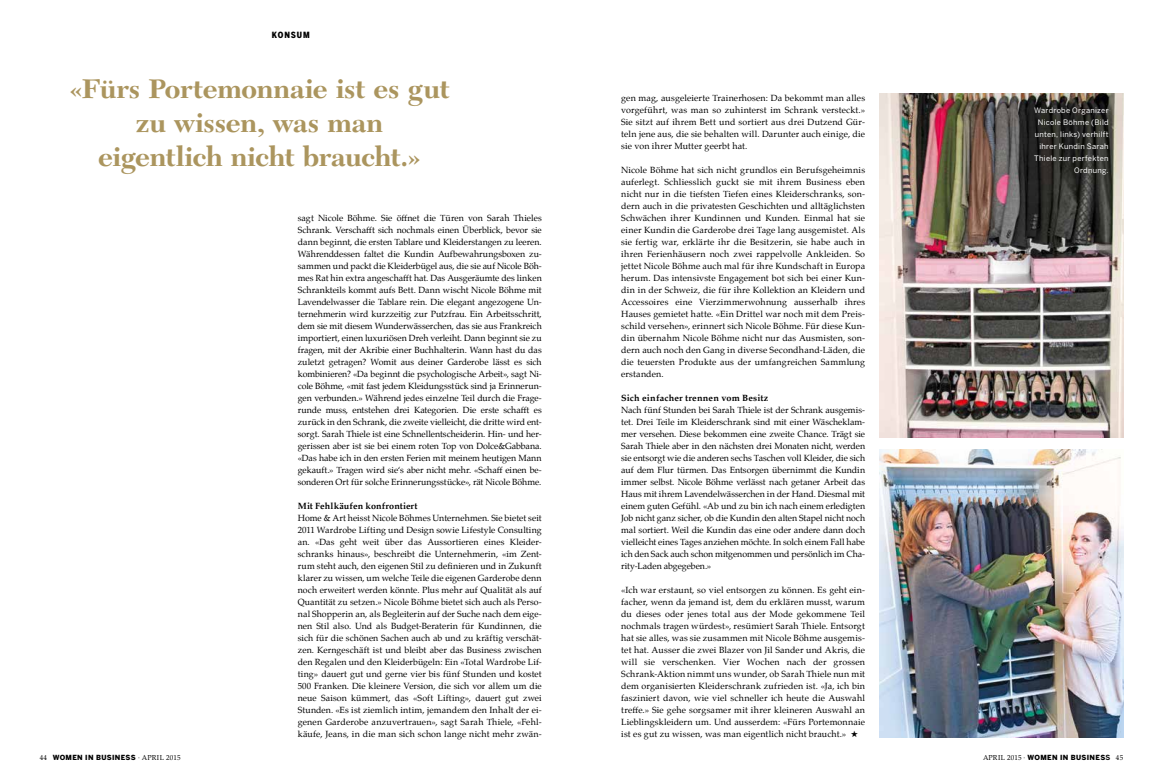
<style>
.page{position:relative;width:1163px;height:780px;background:#fff}
.page>*{position:absolute;margin:0;border:0;box-sizing:border-box;transform-origin:0 0}
.t1{font:700 28px/34px "New Caledonia";letter-spacing:-.01em;color:#ab955e;text-align:center}
.t2{font:700 9px "Palatino";letter-spacing:.015em;color:#000}
.t3{font:8.8px/12px "Palatino";letter-spacing:.01em;color:#000;text-align:justify}
.t4{font:900 8.5px "Benton Sans Cond";letter-spacing:.105em;color:#000}
.t5{font:7.5px/12px "Benton Sans";letter-spacing:.035em;color:#fff;text-align:right}
.t6{font:900 7px "Benton Sans";letter-spacing:.045em;color:#000}
.s1{font-family:"Palatino";font-weight:400}
.s2{font-weight:700}
</style>
<div class="page">
<img style="left:879px;top:449px;width:244px;height:288px">
<img style="left:879px;top:94px;width:244px;height:343px">
<p class="t4" style="left:272px;top:30px;width:40px">KONSUM</p>
<h1 class="t1" style="left:69px;top:72px;width:381px">«Fürs Portemonnaie ist es gut zu wissen, was man<br>eigentlich nicht braucht.»</h1>
<p class="t3" style="left:298px;top:212px;width:245px">sagt Nicole Böhme. Sie öffnet die Türen von Sarah Thieles Schrank. Verschafft sich nochmals einen Überblick, bevor sie dann beginnt, die ersten Tablare und Kleiderstangen zu leeren.<br>Währenddessen faltet die Kundin Aufbewahrungsboxen zu&shy;sammen und packt die Kleiderbügel aus, die sie auf Nicole Böh&shy;mes Rat hin extra angeschafft hat. Das Ausgeräumte des linken Schrankteils kommt aufs Bett. Dann wischt Nicole Böhme mit Lavendelwasser die Tablare rein. Die elegant angezogene Un&shy;ternehmerin wird kurzzeitig zur Putzfrau. Ein Arbeitsschritt, dem sie mit diesem Wunderwässerchen, das sie aus Frankreich importiert, einen luxuriösen Dreh verleiht. Dann beginnt sie zu fragen, mit der Akribie einer Buchhalterin. Wann hast du das zuletzt getragen? Womit aus deiner Garderobe lässt es sich kombinieren? «Da beginnt die psychologische Arbeit», sagt Ni&shy;cole Böhme, «mit fast jedem Kleidungsstück sind ja Erinnerun&shy;gen verbunden.» Während jedes einzelne Teil durch die Frage&shy;runde muss, entstehen drei Kategorien. Die erste schafft es zurück in den Schrank, die zweite vielleicht, die dritte wird ent&shy;sorgt. Sarah Thiele ist eine Schnellentscheiderin. Hin- und her&shy;gerissen aber ist sie bei einem roten Top von Dolce&amp;Gabbana. «Das habe ich in den ersten Ferien mit meinem heutigen Mann gekauft.» Tragen wird sie‘s aber nicht mehr. «Schaff einen be&shy;sonderen Ort für solche Erinnerungsstücke», rät Nicole Böhme.</p>
<p class="t2" style="left:298px;top:498px;width:121px">Mit Fehlkäufen konfrontiert</p>
<p class="t3" style="left:298px;top:512px;width:245px">Home &amp; Art heisst Nicole Böhmes Unternehmen. Sie bietet seit 2011 Wardrobe Lifting und Design sowie Lifestyle Consulting an. «Das geht weit über das Aussortieren eines Kleider&shy;schranks hinaus», beschreibt die Unternehmerin, «im Zent&shy;rum steht auch, den eigenen Stil zu definieren und in Zukunft klarer zu wissen, um welche Teile die eigenen Garderobe denn noch erweitert werden könnte. Plus mehr auf Qualität als auf Quantität zu setzen.» Nicole Böhme bietet sich auch als Perso&shy;nal Shopperin an, als Begleiterin auf der Suche nach dem eige&shy;nen Stil also. Und als Budget-Beraterin für Kundinnen, die sich für die schönen Sachen auch ab und zu kräftig verschät&shy;zen. Kerngeschäft ist und bleibt aber das Business zwischen den Regalen und den Kleiderbügeln: Ein «Total Wardrobe Lif&shy;ting» dauert gut und gerne vier bis fünf Stunden und kostet 500 Franken. Die kleinere Version, die sich vor allem um die neue Saison kümmert, das «Soft Lifting», dauert gut zwei Stunden. «Es ist ziemlich intim, jemandem den Inhalt der ei&shy;genen Garderobe anzuvertrauen», sagt Sarah Thiele, «Fehl&shy;käufe, Jeans, in die man sich schon lange nicht mehr zwän-</p>
<p class="t3" style="left:621px;top:92px;width:245px">gen mag, ausgeleierte Trainerhosen: Da bekommt man alles vorgeführt, was man so zuhinterst im Schrank versteckt.» Sie sitzt auf ihrem Bett und sortiert aus drei Dutzend Gür&shy;teln jene aus, die sie behalten will. Darunter auch einige, die sie von ihrer Mutter geerbt hat.</p>
<p class="t3" style="left:621px;top:164px;width:245px">Nicole Böhme hat sich nicht grundlos ein Berufsgeheimnis auferlegt. Schliesslich guckt sie mit ihrem Business eben nicht nur in die tiefsten Tiefen eines Kleiderschranks, son&shy;dern auch in die privatesten Geschichten und alltäglichsten Schwächen ihrer Kundinnen und Kunden. Einmal hat sie einer Kundin die Garderobe drei Tage lang ausgemistet. Als sie fertig war, erklärte ihr die Besitzerin, sie habe auch in ihren Ferienhäusern noch zwei rappelvolle Ankleiden. So jettet Nicole Böhme auch mal für ihre Kundschaft in Europa herum. Das intensivste Engagement bot sich bei einer Kun&shy;din in der Schweiz, die für ihre Kollektion an Kleidern und Accessoires eine Vierzimmerwohnung ausserhalb ihres Hauses gemietet hatte. «Ein Drittel war noch mit dem Preis&shy;schild versehen», erinnert sich Nicole Böhme. Für diese Kun&shy;din übernahm Nicole Böhme nicht nur das Ausmisten, son&shy;dern auch noch den Gang in diverse Secondhand-Läden, die die teuersten Produkte aus der umfangreichen Sammlung erstanden.</p>
<p class="t2" style="left:621px;top:390px;width:149px">Sich einfacher trennen vom Besitz</p>
<p class="t3" style="left:621px;top:404px;width:245px">Nach fünf Stunden bei Sarah Thiele ist der Schrank ausgemis&shy;tet. Drei Teile im Kleiderschrank sind mit einer Wäscheklam&shy;mer versehen. Diese bekommen eine zweite Chance. Trägt sie Sarah Thiele aber in den nächsten drei Monaten nicht, werden sie entsorgt wie die anderen sechs Taschen voll Kleider, die sich auf dem Flur türmen. Das Entsorgen übernimmt die Kundin immer selbst. Nicole Böhme verlässt nach getaner Arbeit das Haus mit ihrem Lavendelwässerchen in der Hand. Diesmal mit einem guten Gefühl. «Ab und zu bin ich nach einem erledigten Job nicht ganz sicher, ob die Kundin den alten Stapel nicht noch mal sortiert. Weil die Kundin das eine oder andere dann doch vielleicht eines Tages anziehen möchte. In solch einem Fall habe ich den Sack auch schon mitgenommen und persönlich im Cha&shy;rity-Laden abgegeben.»</p>
<p class="t3" style="left:621px;top:584px;width:245px">«Ich war erstaunt, so viel entsorgen zu können. Es geht ein&shy;facher, wenn da jemand ist, dem du erklären musst, warum du dieses oder jenes total aus der Mode gekommene Teil nochmals tragen würdest», resümiert Sarah Thiele. Entsorgt hat sie alles, was sie zusammen mit Nicole Böhme ausgemis&shy;tet hat. Ausser die zwei Blazer von Jil Sander und Akris, die will sie verschenken. Vier Wochen nach der grossen Schrank-Aktion nimmt uns wunder, ob Sarah Thiele nun mit dem organisierten Kleiderschrank zufrieden ist. «Ja, ich bin fasziniert davon, wie viel schneller ich heute die Auswahl treffe.» Sie gehe sorgsamer mit ihrer kleineren Auswahl an Lieblingskleidern um. Und ausserdem: «Fürs Portemonnaie ist es gut zu wissen, was man eigentlich nicht braucht.» ★</p>
<p class="t5" style="left:1033px;top:104px;width:76px">Wardrobe Organizer<br>Nicole Böhme (Bild unten, links) verhilft ihrer Kundin Sarah<br>Thiele zur perfekten<br>Ordnung.</p>
<p class="t6" style="left:40px;top:753px;width:142px"><span class="s1">44</span> WOMEN IN BUSINESS <span class="s1">· april 2015</span></p>
<p class="t6" style="left:982px;top:753px;width:142px"><span class="s1">april 2015 ·</span> WOMEN IN BUSINES<span class="s2">S</span> <span class="s1">45</span></p>
</div>
